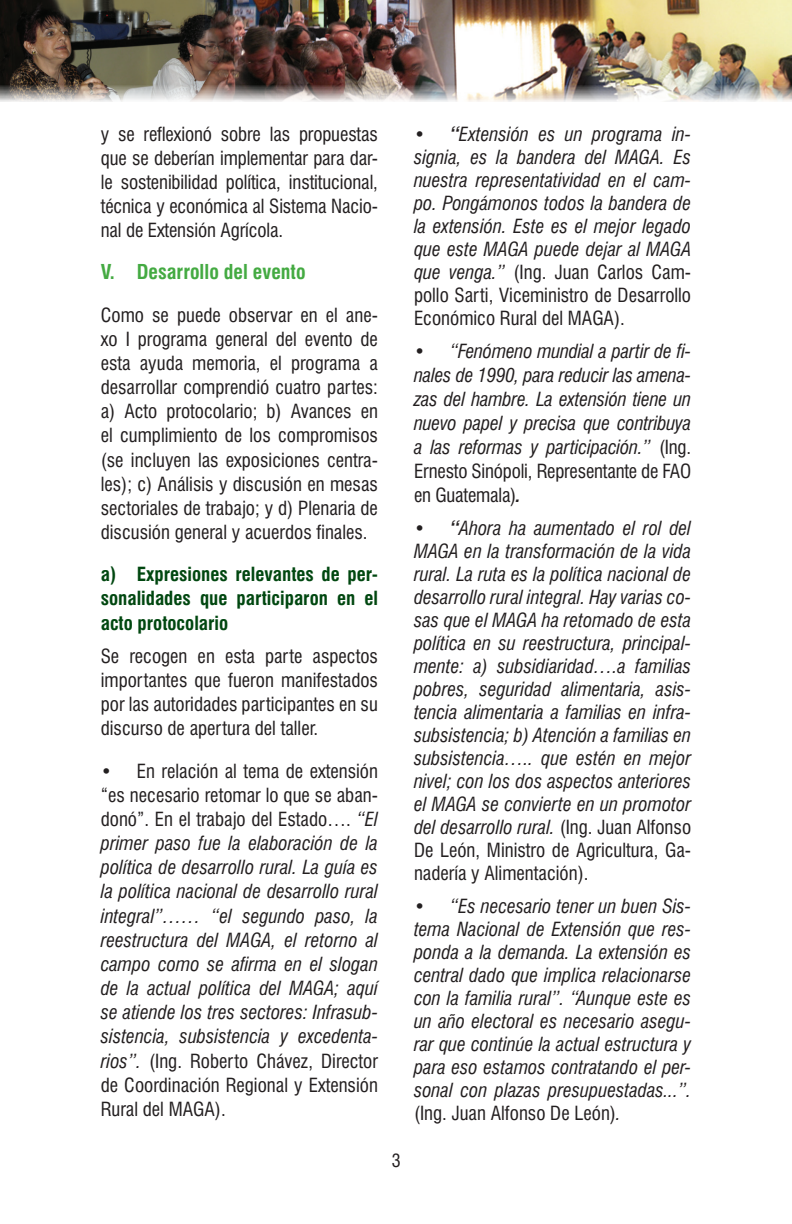
<style>
.page{position:relative;width:792px;height:1224px;background:#fff}
.page>*{position:absolute;margin:0;border:0;box-sizing:border-box;transform-origin:0 0}
.Sub__1{font:700 condensed 20px "Swiss 721 BT";color:#44aa42}
.Indentado_0_5{font:italic condensed 19px/23px "Swiss 721 BT";color:#231f20;text-align:justify}
.TEXTO_gral{font:condensed 19px/24.2px "Swiss 721 BT";color:#231f20;text-align:justify}
.sub_A{font:700 condensed 19px/24.2px "Swiss 721 BT";color:#004710;text-align:justify}
.t1{font:condensed 18px "Swiss 721 BT";color:#231f20}
.s1{font-style:normal}
.s2{font-weight:700}
</style>
<div class="page">
<img style="left:0;top:0;width:792px;height:101px">
<p class="TEXTO_gral" style="left:101px;top:122px;width:279px">y se reflexionó sobre las propuestas que se deberían implementar para dar&shy;le sostenibilidad política, institucional, técnica y económica al Sistema Nacio&shy;nal de Extensión Agrícola.</p>
<p class="Sub__1" style="left:101px;top:260px;width:206px">V. Desarrollo del evento</p>
<p class="TEXTO_gral" style="left:101px;top:303px;width:279px">Como se puede observar en el ane&shy;xo I programa general del evento de esta ayuda memoria, el programa a desarrollar comprendió cuatro partes: a) Acto protocolario; b) Avances en el cumplimiento de los compromisos (se incluyen las exposiciones centra&shy;les); c) Análisis y discusión en mesas sectoriales de trabajo; y d) Plenaria de discusión general y acuerdos finales.</p>
<p class="sub_A" style="left:101px;top:562px;width:279px">a) Expresiones relevantes de per&shy;sonalidades que participaron en el acto protocolario</p>
<p class="TEXTO_gral" style="left:101px;top:644px;width:279px">Se recogen en esta parte aspectos importantes que fueron manifestados por las autoridades participantes en su discurso de apertura del taller.</p>
<p class="Indentado_0_5" style="left:101px;top:759px;width:279px;line-height:24.2px"><span class="s1">• En relación al tema de extensión “es necesario retomar lo que se aban&shy;donó”. En el trabajo del Estado….</span> “El primer paso fue la elaboración de la política de desarrollo rural. La guía es la política nacional de desarrollo rural integral”…… “el segundo paso, la reestructura del MAGA, el retorno al campo como se afirma en el slogan de la actual política del MAGA; aquí se atiende los tres sectores: Infrasub&shy;sistencia, subsistencia y excedenta&shy;rios”. <span class="s1">(Ing. Roberto Chávez, Director de Coordinación Regional y Extensión Rural del MAGA).</span></p>
<p class="t1" style="left:392px;top:1150px;width:10px">3</p>
<p class="Indentado_0_5" style="left:414px;top:123px;width:279px"><span class="s1">•</span> <span class="s2">“</span>Extensión es un programa in&shy;signia, es la bandera del MAGA. Es nuestra representatividad en el cam&shy;po. Pongámonos todos la bandera de la extensión. Este es el mejor legado que este MAGA puede dejar al MAGA que venga.” <span class="s1">(Ing. Juan Carlos Cam&shy;pollo Sarti, Viceministro de Desarrollo Económico Rural del MAGA).</span></p>
<p class="Indentado_0_5" style="left:414px;top:339px;width:279px;line-height:24px"><span class="s1">•</span> “Fenómeno mundial a partir de fi&shy;nales de 1990, para reducir las amena&shy;zas del hambre. La extensión tiene un nuevo papel y precisa que contribuya a las reformas y participación.” <span class="s1">(Ing.<br>Ernesto Sinópoli, Representante de FAO en Guatemala)</span><span class="s2">.</span></p>
<p class="Indentado_0_5" style="left:414px;top:517px;width:279px"><span class="s1">•</span> <span class="s2">“</span>Ahora ha aumentado el rol del MAGA en la transformación de la vida rural. La ruta es la política nacional de desarrollo rural integral. Hay varias co&shy;sas que el MAGA ha retomado de esta política en su reestructura, principal&shy;mente: a) subsidiaridad….a familias pobres, seguridad alimentaria, asis&shy;tencia alimentaria a familias en infra&shy;subsistencia; b) Atención a familias en subsistencia….. que estén en mejor nivel; con los dos aspectos anteriores el MAGA se convierte en un promotor del desarrollo rural. <span class="s1">(Ing. Juan Alfonso De León, Ministro de Agricultura, Ga&shy;nadería y Alimentación).</span></p>
<p class="Indentado_0_5" style="left:414px;top:895px;width:279px"><span class="s1">•</span> “Es necesario tener un buen Sis&shy;tema Nacional de Extensión que res&shy;ponda a la demanda. La extensión es central dado que implica relacionarse con la familia rural”. “Aunque este es un año electoral es necesario asegu&shy;rar que continúe la actual estructura y para eso estamos contratando el per&shy;sonal con plazas presupuestadas...”. <span class="s1">(Ing. Juan Alfonso De León)</span>.</p>
</div>
